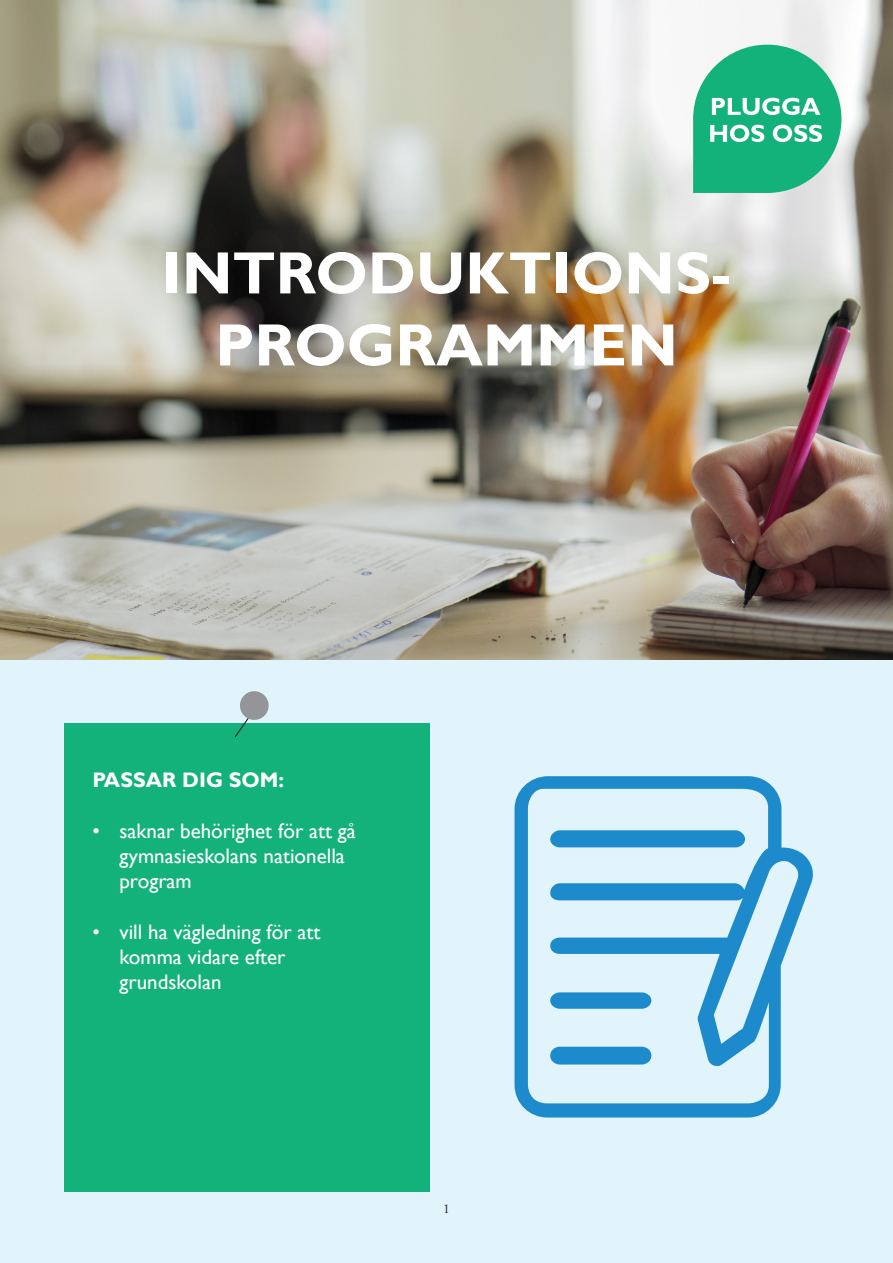
<style>
.page{position:relative;width:893px;height:1263px;background:#fff}
.page>*{position:absolute;margin:0;border:0;box-sizing:border-box;transform-origin:0 0}
.t1{font:700 60px "Gill Sans";color:#fff}
.t2{font:21px/25.2px "Gill Sans";color:#fff}
.t3{font:700 21px "Gill Sans";color:#fff}
.t4{font:13.5px "Adobe Garamond Pro";color:#231f20}
</style>
<div class="page">
<img style="left:0;top:0;width:893px;height:660px">
<div style="left:0;top:660px;width:893px;height:603px;background:#e1f4fc"></div>
<svg style="left:693px;top:45px;width:148px;height:148px;background:#49c298"></svg>
<div style="left:64px;top:723px;width:365px;height:468px;background:#13b27b"></div>
<svg style="left:235px;top:712px;width:16px;height:25px"></svg>
<div style="left:240px;top:691px;width:29px;height:29px;background:#939598;border-radius:50%"></div>
<svg style="left:514px;top:776px;width:299px;height:341px"></svg>
<p class="t1" style="left:162px;top:237px;width:571px">INTRODUKTIONS-</p>
<p class="t1" style="left:215px;top:309px;width:464px">PROGRAMMEN</p>
<p class="t3" style="left:92px;top:768px;width:193px">PASSAR DIG SOM:</p>
<p class="t2" style="left:119px;top:818px;width:238px;text-indent:-27px">• saknar behörighet för att gå gymnasieskolans nationella program</p>
<p class="t2" style="left:119px;top:919px;width:202px;text-indent:-27px">• vill ha vägledning för att komma vidare efter grundskolan</p>
<p class="t4" style="left:443px;top:1201px;width:8px">1</p>
</div>
